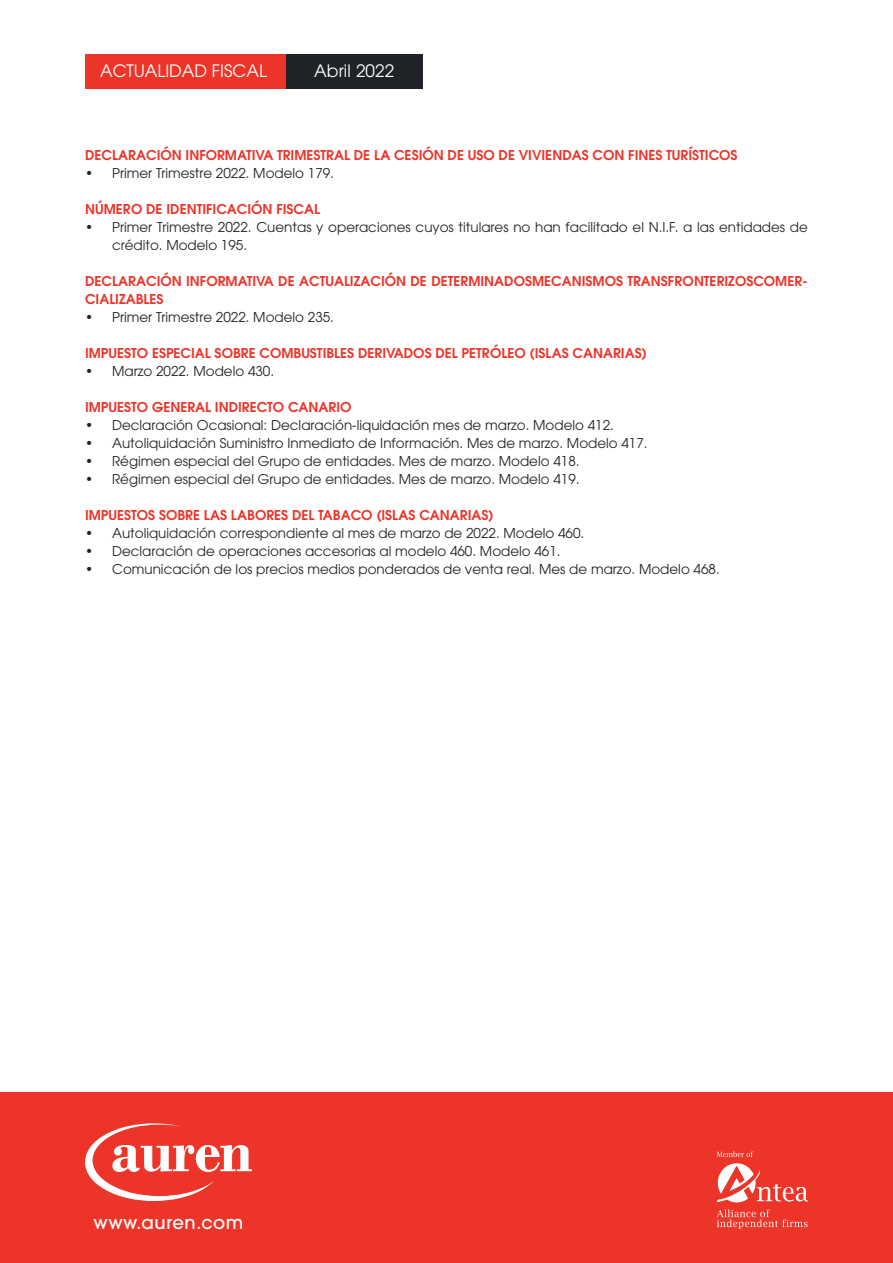
<style>
.page{position:relative;width:893px;height:1263px;background:#fff}
.page>*{position:absolute;margin:0;border:0;box-sizing:border-box;transform-origin:0 0}
.t1{font:500 18px "ITC Avant Garde Pro";letter-spacing:.03em;color:#fff}
.t2{font:17.1px "ITC Avant Garde Pro";color:#fff}
.t3{font:13.5px/18px "ITC Avant Garde Pro";color:#1f2327}
.t4{font:600 13.5px/18px "ITC Avant Garde Pro";color:#ed3429}
</style>
<div class="page">
<div style="left:85px;top:54px;width:203px;height:35px;background:#ed3429"></div>
<div style="left:286px;top:54px;width:137px;height:35px;background:#1f2327"></div>
<div style="left:0;top:1093px;width:893px;height:170px;background:#ed3429"></div>
<svg style="left:717px;top:1151px;width:36px;height:6px"></svg>
<svg style="left:717px;top:1163px;width:91px;height:39px"></svg>
<svg style="left:717px;top:1209px;width:91px;height:20px"></svg>
<svg style="left:85px;top:1123px;width:167px;height:78px"></svg>
<p class="t2" style="left:100px;top:60px;width:168px">ACTUALIDAD FISCAL</p>
<p class="t2" style="left:314px;top:60px;width:82px">Abril 2022</p>
<p class="t4" style="left:85px;top:146px;width:654px">DECLARACIÓN INFORMATIVA TRIMESTRAL DE LA CESIÓN DE USO DE VIVIENDAS CON FINES TURÍSTICOS</p>
<p class="t3" style="left:85px;top:164px;width:250px">• Primer Trimestre 2022. Modelo 179.</p>
<p class="t4" style="left:85px;top:200px;width:237px">NÚMERO DE IDENTIFICACIÓN FISCAL</p>
<p class="t3" style="left:112px;top:218px;width:697px;text-indent:-27px">• Primer Trimestre 2022. Cuentas y operaciones cuyos titulares no han facilitado el N.I.F. a las entidades de crédito. Modelo 195.</p>
<p class="t4" style="left:85px;top:272px;width:724px">DECLARACIÓN INFORMATIVA DE ACTUALIZACIÓN DE DETERMINADOSMECANISMOS TRANSFRONTERIZOSCOMER-<br>CIALIZABLES</p>
<p class="t3" style="left:85px;top:308px;width:250px">• Primer Trimestre 2022. Modelo 235.</p>
<p class="t4" style="left:85px;top:344px;width:563px">IMPUESTO ESPECIAL SOBRE COMBUSTIBLES DERIVADOS DEL PETRÓLEO (ISLAS CANARIAS)</p>
<p class="t3" style="left:85px;top:362px;width:191px">• Marzo 2022. Modelo 430.</p>
<p class="t4" style="left:85px;top:398px;width:268px">IMPUESTO GENERAL INDIRECTO CANARIO</p>
<p class="t3" style="left:85px;top:416px;width:530px">• Declaración Ocasional: Declaración-liquidación mes de marzo. Modelo 412.</p>
<p class="t3" style="left:85px;top:434px;width:564px">• Autoliquidación Suministro Inmediato de Información. Mes de marzo. Modelo 417.</p>
<p class="t3" style="left:85px;top:452px;width:496px">• Régimen especial del Grupo de entidades. Mes de marzo. Modelo 418.</p>
<p class="t3" style="left:85px;top:470px;width:496px">• Régimen especial del Grupo de entidades. Mes de marzo. Modelo 419.</p>
<p class="t4" style="left:85px;top:506px;width:410px">IMPUESTOS SOBRE LAS LABORES DEL TABACO (ISLAS CANARIAS)</p>
<p class="t3" style="left:85px;top:524px;width:501px">• Autoliquidación correspondiente al mes de marzo de 2022. Modelo 460.</p>
<p class="t3" style="left:85px;top:542px;width:477px">• Declaración de operaciones accesorias al modelo 460. Modelo 461.</p>
<p class="t3" style="left:85px;top:560px;width:636px">• Comunicación de los precios medios ponderados de venta real. Mes de marzo. Modelo 468.</p>
<h1 class="t1" style="left:94px;top:1211px;width:151px">www.auren.com</h1>
</div>
